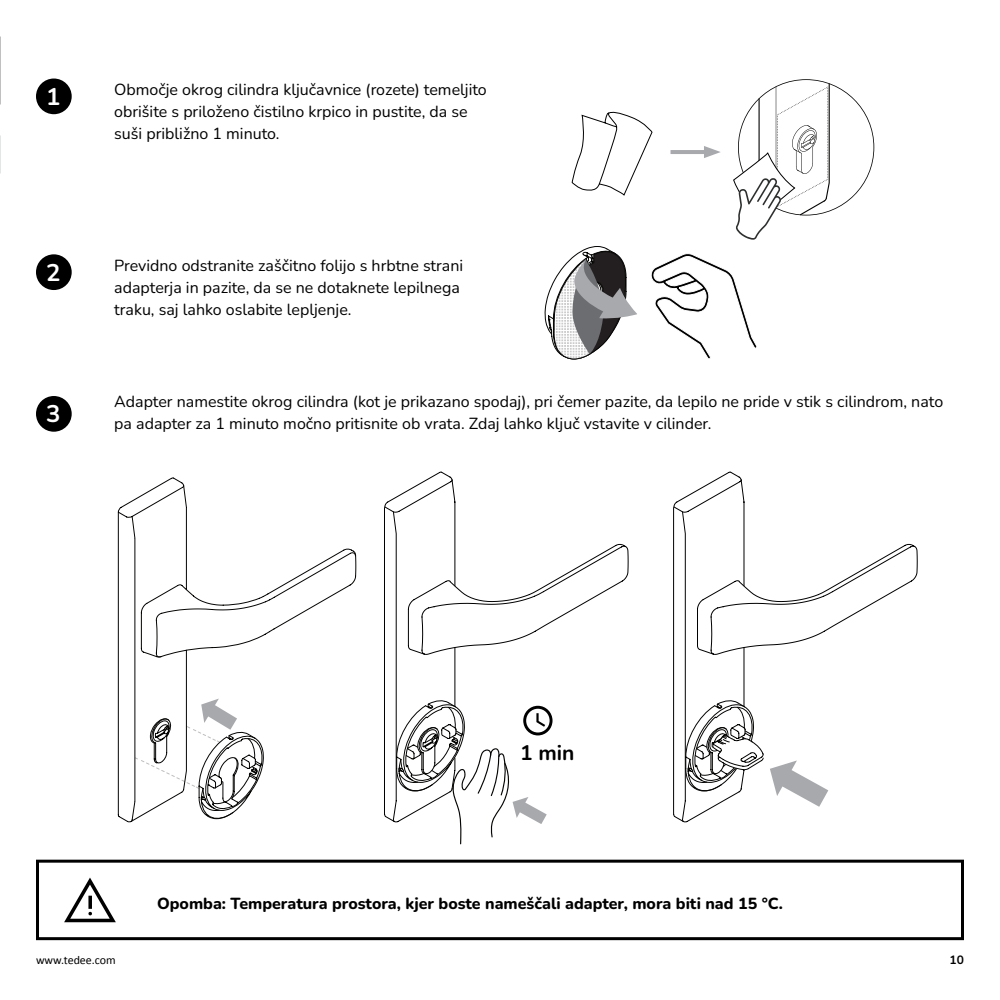
<style>
.page{position:relative;width:1000px;height:1000px;background:#fff}
.page>*{position:absolute;margin:0;border:0;box-sizing:border-box;transform-origin:0 0}
.t1{font:700 24px "Nunito";color:#fff}
.t2{font:700 21px "Nunito";color:#000}
.t3{font:16px/22px "Nunito";color:#000}
.t4{font:800 16px "Nunito";color:#000}
.t5{font:12px "Calibri";color:#000}
.t6{font:700 12px "Nunito";color:#000}
</style>
<div class="page">
<div style="left:36px;top:79px;width:36px;height:35px;background:#000;border-radius:50%"></div>
<div style="left:36px;top:254px;width:36px;height:36px;background:#000;border-radius:50%"></div>
<div style="left:36px;top:396px;width:36px;height:36px;background:#000;border-radius:50%"></div>
<svg style="left:117px;top:485px;width:239px;height:337px"></svg>
<svg style="left:170px;top:477px;width:5px;height:3px"></svg>
<svg style="left:134px;top:699px;width:130px;height:123px"></svg>
<svg style="left:673px;top:471px;width:245px;height:352px"></svg>
<svg style="left:384px;top:471px;width:245px;height:374px"></svg>
<svg style="left:651px;top:253px;width:106px;height:106px"></svg>
<svg style="left:545px;top:246px;width:92px;height:114px"></svg>
<hr style="left:671px;top:150px;width:40px;height:4px;background:#a8a9ad">
<svg style="left:704px;top:146px;width:17px;height:12px"></svg>
<svg style="left:571px;top:111px;width:82px;height:85px"></svg>
<svg style="left:736px;top:79px;width:138px;height:161px"></svg>
<div style="left:36px;top:860px;width:928px;height:80px;border:3px solid #000"></div>
<svg style="left:64px;top:878px;width:52px;height:44px"></svg>
<p class="t1" style="left:46px;top:80px;width:16px">1</p>
<p class="t1" style="left:46px;top:256px;width:16px">2</p>
<p class="t1" style="left:46px;top:397px;width:16px">3</p>
<p class="t3" style="left:114px;top:78px;width:374px">Območje okrog cilindra ključavnice (rozete) temeljito obrišite s priloženo čistilno krpico in pustite, da se suši približno 1 minuto.</p>
<p class="t3" style="left:114px;top:253px;width:350px">Previdno odstranite zaščitno folijo s hrbtne strani adapterja in pazite, da se ne dotaknete lepilnega traku, saj lahko oslabite lepljenje.</p>
<p class="t3" style="left:114px;top:390px;width:830px">Adapter namestite okrog cilindra (kot je prikazano spodaj), pri čemer pazite, da lepilo ne pride v stik s cilindrom, nato pa adapter za 1 minuto močno pritisnite ob vrata. Zdaj lahko ključ vstavite v cilinder.</p>
<p class="t2" style="left:520px;top:738px;width:56px">1 min</p>
<p class="t4" style="left:157px;top:892px;width:627px">Opomba: Temperatura prostora, kjer boste nameščali adapter, mora biti nad 15 °C.</p>
<p class="t5" style="left:36px;top:952px;width:81px">www.tedee.com</p>
<p class="t6" style="left:950px;top:952px;width:16px">10</p>
</div>
